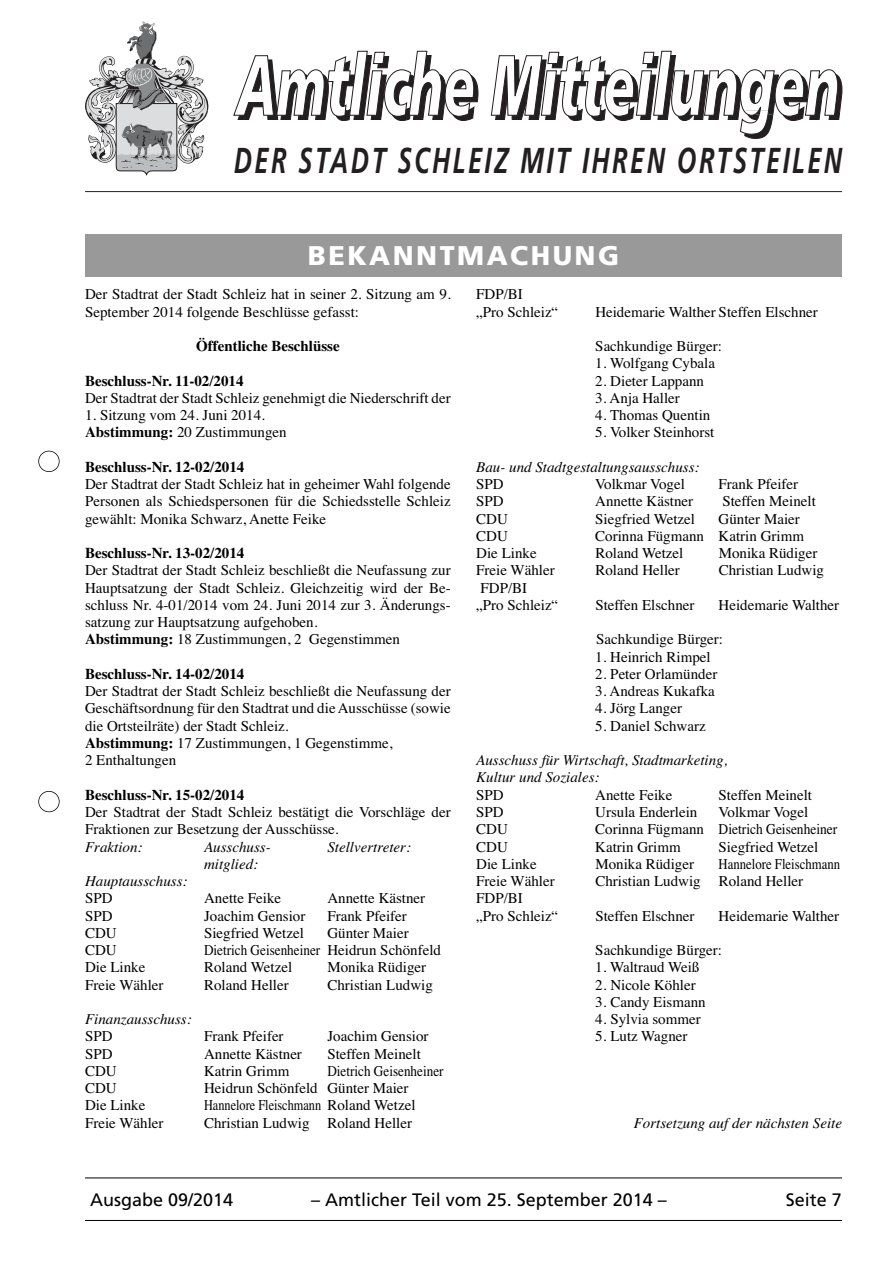
<style>
.page{position:relative;width:893px;height:1263px;background:#fff}
.page>*{position:absolute;margin:0;border:0;box-sizing:border-box;transform-origin:0 0}
.t1{font:italic 700 36px "Frutiger";letter-spacing:.1em;color:#231f20;scale:.7 1}
.t2{font:900 27px "Frutiger";letter-spacing:.09em;color:#fff}
.t3{font:18px "Frutiger";color:#000}
.t4{font:15px/17.2px "Times";color:#000}
.t5{font:italic 15px/17.2px "Times";color:#000}
.t6{font:700 15px "Times";color:#000}
.t7{font:15px "Times";color:#000;scale:.88 1}
.t8{font:15px "Times";color:#000;scale:.82 1}
.t9{font:15px "Times";color:#000;scale:.85 1}
.s1{font-weight:700}
</style>
<div class="page">
<hr style="left:85px;top:1177px;width:757px;height:1px;background:#000">
<hr style="left:85px;top:1220px;width:757px;height:1px;background:#000">
<div style="left:38px;top:451px;width:22px;height:21px;border:2px solid #000;border-radius:50%"></div>
<div style="left:38px;top:791px;width:22px;height:21px;border:2px solid #000;border-radius:50%"></div>
<hr style="left:85px;top:191px;width:757px;height:1px;background:#231f20">
<svg style="left:233px;top:50px;width:246px;height:71px"></svg>
<svg style="left:490px;top:50px;width:353px;height:89px"></svg>
<svg style="left:85px;top:22px;width:124px;height:154px"></svg>
<div style="left:85px;top:234px;width:757px;height:42px;background:#999"></div>
<h1 class="t1" style="left:234px;top:146px;width:870px">DER STADT SCHLEIZ MIT IHREN ORTSTEILEN</h1>
<h2 class="t2" style="left:308px;top:245px;width:313px">BEKANNTMACHUNG</h2>
<p class="t4" style="left:85px;top:287px;width:367px">Der Stadtrat der Stadt Schleiz hat in seiner 2. Sitzung am 9.<br>September 2014 folgende Beschlüsse gefasst:</p>
<p class="t6" style="left:196px;top:341px;width:145px">Öffentliche Beschlüsse</p>
<p class="t6" style="left:85px;top:375px;width:160px">Beschluss-Nr. 11-02/2014</p>
<p class="t4" style="left:85px;top:391px;width:367px">Der Stadtrat der Stadt Schleiz genehmigt die Niederschrift der</p>
<p class="t4" style="left:85px;top:408px;width:203px">1. Sitzung vom 24. Juni 2014.<br><span class="s1">Abstimmung:</span> 20 Zustimmungen</p>
<p class="t6" style="left:85px;top:461px;width:161px">Beschluss-Nr. 12-02/2014</p>
<p class="t4" style="left:85px;top:477px;width:367px;text-align:justify">Der Stadtrat der Stadt Schleiz hat in geheimer Wahl folgende Personen als Schiedspersonen für die Schiedsstelle Schleiz gewählt: Monika Schwarz, Anette Feike</p>
<p class="t6" style="left:85px;top:548px;width:161px">Beschluss-Nr. 13-02/2014</p>
<p class="t4" style="left:85px;top:563px;width:367px">Der Stadtrat der Stadt Schleiz beschließt die Neufassung zur Hauptsatzung der Stadt Schleiz. Gleichzeitig wird der Be&shy;schluss Nr. 4-01/2014 vom 24. Juni 2014 zur 3. Änderungs&shy;satzung zur Hauptsatzung aufgehoben.<br><span class="s1">Abstimmung:</span> 18 Zustimmungen, 2 Gegenstimmen</p>
<p class="t6" style="left:85px;top:668px;width:161px">Beschluss-Nr. 14-02/2014</p>
<p class="t4" style="left:85px;top:684px;width:367px">Der Stadtrat der Stadt Schleiz beschließt die Neufassung der Geschäftsordnung für den Stadtrat und die Ausschüsse (sowie die Ortsteilräte) der Stadt Schleiz.<br><span class="s1">Abstimmung:</span> 17 Zustimmungen, 1 Gegenstimme,<br>2 Enthaltungen</p>
<p class="t6" style="left:85px;top:789px;width:161px">Beschluss-Nr. 15-02/2014</p>
<p class="t4" style="left:85px;top:805px;width:367px">Der Stadtrat der Stadt Schleiz bestätigt die Vorschläge der<br>Fraktionen zur Besetzung der Ausschüsse.</p>
<p class="t5" style="left:85px;top:839px;width:59px">Fraktion:</p>
<p class="t5" style="left:204px;top:839px;width:68px">Ausschuss-</p>
<p class="t5" style="left:327px;top:839px;width:85px">Stellvertreter:</p>
<p class="t5" style="left:204px;top:856px;width:56px">mitglied:</p>
<p class="t5" style="left:85px;top:874px;width:104px">Hauptausschuss:</p>
<p class="t4" style="left:85px;top:891px;width:29px">SPD</p>
<p class="t4" style="left:204px;top:891px;width:79px">Anette Feike</p>
<p class="t4" style="left:327px;top:891px;width:99px">Annette Kästner</p>
<p class="t4" style="left:85px;top:908px;width:29px">SPD</p>
<p class="t4" style="left:204px;top:908px;width:103px">Joachim Gensior</p>
<p class="t4" style="left:327px;top:908px;width:81px">Frank Pfeifer</p>
<p class="t4" style="left:85px;top:925px;width:33px">CDU</p>
<p class="t4" style="left:204px;top:925px;width:101px">Siegfried Wetzel</p>
<p class="t4" style="left:327px;top:925px;width:83px">Günter Maier</p>
<p class="t4" style="left:85px;top:943px;width:33px">CDU</p>
<p class="t7" style="left:204px;top:944px;width:271px">Dietrich Geisenheiner Heidrun Schönfeld</p>
<p class="t4" style="left:85px;top:960px;width:62px">Die Linke</p>
<p class="t4" style="left:204px;top:960px;width:90px">Roland Wetzel</p>
<p class="t4" style="left:327px;top:960px;width:100px">Monika Rüdiger</p>
<p class="t4" style="left:85px;top:977px;width:80px">Freie Wähler</p>
<p class="t4" style="left:204px;top:977px;width:86px">Roland Heller</p>
<p class="t4" style="left:327px;top:977px;width:107px">Christian Ludwig</p>
<p class="t5" style="left:85px;top:1012px;width:108px">Finanzausschuss:</p>
<p class="t4" style="left:85px;top:1029px;width:29px">SPD</p>
<p class="t4" style="left:204px;top:1029px;width:81px">Frank Pfeifer</p>
<p class="t4" style="left:327px;top:1029px;width:103px">Joachim Gensior</p>
<p class="t4" style="left:85px;top:1046px;width:29px">SPD</p>
<p class="t4" style="left:204px;top:1046px;width:99px">Annette Kästner</p>
<p class="t4" style="left:327px;top:1046px;width:95px">Steffen Meinelt</p>
<p class="t4" style="left:85px;top:1063px;width:33px">CDU</p>
<p class="t4" style="left:204px;top:1063px;width:87px">Katrin Grimm</p>
<p class="t7" style="left:327px;top:1065px;width:134px">Dietrich Geisenheiner</p>
<p class="t4" style="left:85px;top:1081px;width:33px">CDU</p>
<p class="t4" style="left:204px;top:1081px;width:206px">Heidrun Schönfeld Günter Maier</p>
<p class="t4" style="left:85px;top:1098px;width:62px">Die Linke</p>
<p class="t8" style="left:204px;top:1100px;width:259px">Hannelore Fleischmann Roland Wetzel</p>
<p class="t4" style="left:85px;top:1115px;width:80px">Freie Wähler</p>
<p class="t4" style="left:204px;top:1115px;width:209px">Christian Ludwig Roland Heller</p>
<p class="t4" style="left:476px;top:287px;width:84px">FDP/BI<br>„Pro Schleiz“</p>
<p class="t4" style="left:595px;top:304px;width:224px">Heidemarie Walther Steffen Elschner</p>
<p class="t4" style="left:595px;top:339px;width:128px">Sachkundige Bürger:</p>
<p class="t4" style="left:595px;top:356px;width:121px">1. Wolfgang Cybala</p>
<p class="t4" style="left:595px;top:373px;width:110px">2. Dieter Lappann</p>
<p class="t4" style="left:595px;top:391px;width:86px">3. Anja Haller</p>
<p class="t4" style="left:595px;top:408px;width:117px">4. Thomas Quentin</p>
<p class="t4" style="left:595px;top:425px;width:121px">5. Volker Steinhorst</p>
<p class="t5" style="left:476px;top:460px;width:225px">Bau- und Stadtgestaltungsausschuss:</p>
<p class="t4" style="left:476px;top:477px;width:29px">SPD</p>
<p class="t4" style="left:595px;top:477px;width:91px">Volkmar Vogel</p>
<p class="t4" style="left:719px;top:477px;width:81px">Frank Pfeifer</p>
<p class="t4" style="left:476px;top:494px;width:29px">SPD</p>
<p class="t4" style="left:595px;top:494px;width:99px">Annette Kästner</p>
<p class="t4" style="left:722px;top:494px;width:95px">Steffen Meinelt</p>
<p class="t4" style="left:476px;top:511px;width:33px">CDU</p>
<p class="t4" style="left:595px;top:511px;width:101px">Siegfried Wetzel</p>
<p class="t4" style="left:719px;top:511px;width:83px">Günter Maier</p>
<p class="t4" style="left:476px;top:529px;width:33px">CDU</p>
<p class="t4" style="left:595px;top:529px;width:210px">Corinna Fügmann Katrin Grimm</p>
<p class="t4" style="left:476px;top:546px;width:62px">Die Linke</p>
<p class="t4" style="left:595px;top:546px;width:90px">Roland Wetzel</p>
<p class="t4" style="left:719px;top:546px;width:100px">Monika Rüdiger</p>
<p class="t4" style="left:476px;top:563px;width:80px">Freie Wähler</p>
<p class="t4" style="left:595px;top:563px;width:86px">Roland Heller</p>
<p class="t4" style="left:719px;top:563px;width:107px">Christian Ludwig</p>
<p class="t4" style="left:476px;top:580px;width:84px">FDP/BI<br>„Pro Schleiz“</p>
<p class="t4" style="left:595px;top:598px;width:101px">Steffen Elschner</p>
<p class="t4" style="left:719px;top:598px;width:122px">Heidemarie Walther</p>
<p class="t4" style="left:596px;top:632px;width:128px">Sachkundige Bürger:</p>
<p class="t4" style="left:595px;top:649px;width:117px">1. Heinrich Rimpel</p>
<p class="t4" style="left:595px;top:667px;width:124px">2. Peter Orlamünder</p>
<p class="t4" style="left:595px;top:684px;width:121px">3. Andreas Kukafka</p>
<p class="t4" style="left:595px;top:701px;width:88px">4. Jörg Langer</p>
<p class="t4" style="left:595px;top:718px;width:112px">5. Daniel Schwarz</p>
<p class="t5" style="left:476px;top:753px;width:253px">Ausschuss für Wirtschaft, Stadtmarketing,<br>Kultur und Soziales:</p>
<p class="t4" style="left:476px;top:787px;width:29px">SPD</p>
<p class="t4" style="left:595px;top:787px;width:79px">Anette Feike</p>
<p class="t4" style="left:719px;top:787px;width:95px">Steffen Meinelt</p>
<p class="t4" style="left:476px;top:805px;width:29px">SPD</p>
<p class="t4" style="left:595px;top:805px;width:104px">Ursula Enderlein</p>
<p class="t4" style="left:719px;top:805px;width:91px">Volkmar Vogel</p>
<p class="t4" style="left:476px;top:822px;width:33px">CDU</p>
<p class="t4" style="left:595px;top:822px;width:244px">Corinna Fügmann Dietrich Geisenheiner</p>
<p class="t4" style="left:476px;top:839px;width:33px">CDU</p>
<p class="t4" style="left:595px;top:839px;width:87px">Katrin Grimm</p>
<p class="t4" style="left:719px;top:839px;width:101px">Siegfried Wetzel</p>
<p class="t4" style="left:476px;top:856px;width:62px">Die Linke</p>
<p class="t4" style="left:595px;top:856px;width:100px">Monika Rüdiger</p>
<p class="t9" style="left:719px;top:858px;width:144px">Hannelore Fleischmann</p>
<p class="t4" style="left:476px;top:874px;width:80px">Freie Wähler</p>
<p class="t4" style="left:595px;top:874px;width:209px">Christian Ludwig Roland Heller</p>
<p class="t4" style="left:476px;top:891px;width:84px">FDP/BI<br>„Pro Schleiz“</p>
<p class="t4" style="left:595px;top:908px;width:101px">Steffen Elschner</p>
<p class="t4" style="left:719px;top:908px;width:122px">Heidemarie Walther</p>
<p class="t4" style="left:595px;top:943px;width:128px">Sachkundige Bürger:</p>
<p class="t4" style="left:595px;top:960px;width:106px">1. Waltraud Weiß</p>
<p class="t4" style="left:595px;top:977px;width:102px">2. Nicole Köhler</p>
<p class="t4" style="left:595px;top:994px;width:112px">3. Candy Eismann</p>
<p class="t4" style="left:595px;top:1012px;width:107px">4. Sylvia sommer</p>
<p class="t4" style="left:595px;top:1029px;width:94px">5. Lutz Wagner</p>
<p class="t5" style="left:634px;top:1115px;width:210px">Fortsetzung auf der nächsten Seite</p>
<p class="t3" style="left:90px;top:1193px;width:145px">Ausgabe 09/2014</p>
<p class="t3" style="left:311px;top:1193px;width:357px">– Amtlicher Teil vom 25. September 2014 –</p>
<p class="t3" style="left:786px;top:1193px;width:58px">Seite 7</p>
</div>
